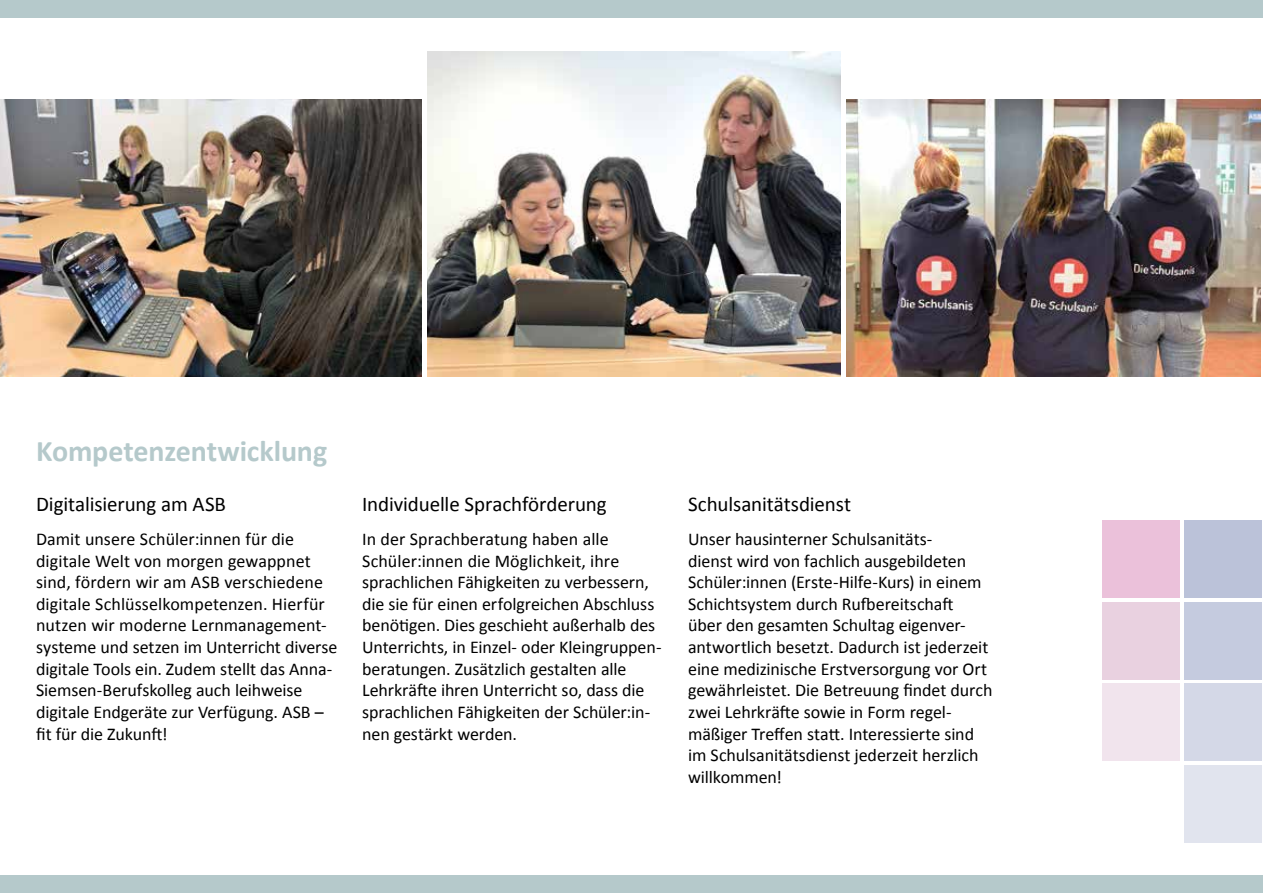
<style>
.page{position:relative;width:1263px;height:893px;background:#fff}
.page>*{position:absolute;margin:0;border:0;box-sizing:border-box;transform-origin:0 0}
.t1{font:700 30px "Calibri";letter-spacing:-.005em;color:#b5c9cb}
.t2{font:21px "Calibri";letter-spacing:-.005em;color:#000}
.t3{font:18px/21.6px "Calibri";letter-spacing:-.005em;color:#000}
</style>
<div class="page">
<div style="left:0;top:0;width:1263px;height:17px;background:#b5c9cb"></div>
<div style="left:0;top:876px;width:1263px;height:17px;background:#b5c9cb"></div>
<div style="left:1102px;top:520px;width:78px;height:78px;background:#ebc1da"></div>
<div style="left:1102px;top:602px;width:78px;height:77px;background:#e9d1e0"></div>
<div style="left:1102px;top:683px;width:78px;height:78px;background:#f1e4ed"></div>
<div style="left:1184px;top:520px;width:77px;height:78px;background:#bbc2d9"></div>
<div style="left:1184px;top:602px;width:77px;height:77px;background:#c5cbdf"></div>
<div style="left:1184px;top:683px;width:77px;height:78px;background:#d4d8e7"></div>
<div style="left:1184px;top:765px;width:77px;height:77px;background:#e1e4ee"></div>
<img style="left:0;top:100px;width:421px;height:276px">
<img style="left:427px;top:51px;width:414px;height:325px">
<img style="left:847px;top:100px;width:413px;height:276px">
<h1 class="t1" style="left:36px;top:432px;width:293px">Kompetenzentwicklung</h1>
<p class="t2" style="left:36px;top:491px;width:191px">Digitalisierung am ASB</p>
<p class="t3" style="left:36px;top:527px;width:303px">Damit unsere Schüler:innen für die digitale Welt von morgen gewappnet sind, fördern wir am ASB verschiedene digitale Schlüsselkompetenzen. Hierfür nutzen wir moderne Lernmanagement&shy;systeme und setzen im Unterricht diverse digitale Tools ein. Zudem stellt das Anna-Siemsen-Berufskolleg auch leihweise digitale Endgeräte zur Verfügung. ASB – fit für die Zukunft!</p>
<p class="t2" style="left:362px;top:491px;width:246px">Individuelle Sprachförderung</p>
<p class="t3" style="left:362px;top:527px;width:301px">In der Sprachberatung haben alle Schüler:innen die Möglichkeit, ihre sprachlichen Fähigkeiten zu verbessern, die sie für einen erfolgreichen Abschluss benötigen. Dies geschieht außerhalb des Unterrichts, in Einzel- oder Kleingruppen&shy;beratungen. Zusätzlich gestalten alle Lehrkräfte ihren Unterricht so, dass die sprachlichen Fähigkeiten der Schüler:in&shy;nen gestärkt werden.</p>
<p class="t2" style="left:688px;top:491px;width:164px">Schulsanitätsdienst</p>
<p class="t3" style="left:688px;top:527px;width:306px">Unser hausinterner Schulsanitäts-<br>dienst wird von fachlich ausgebildeten Schüler:innen (Erste-Hilfe-Kurs) in einem Schichtsystem durch Rufbereitschaft<br>über den gesamten Schultag eigenver&shy;antwortlich besetzt. Dadurch ist jederzeit eine medizinische Erstversorgung vor Ort gewährleistet. Die Betreuung findet durch zwei Lehrkräfte sowie in Form regel&shy;mäßiger Treffen statt. Interessierte sind im Schulsanitätsdienst jederzeit herzlich willkommen!</p>
</div>
